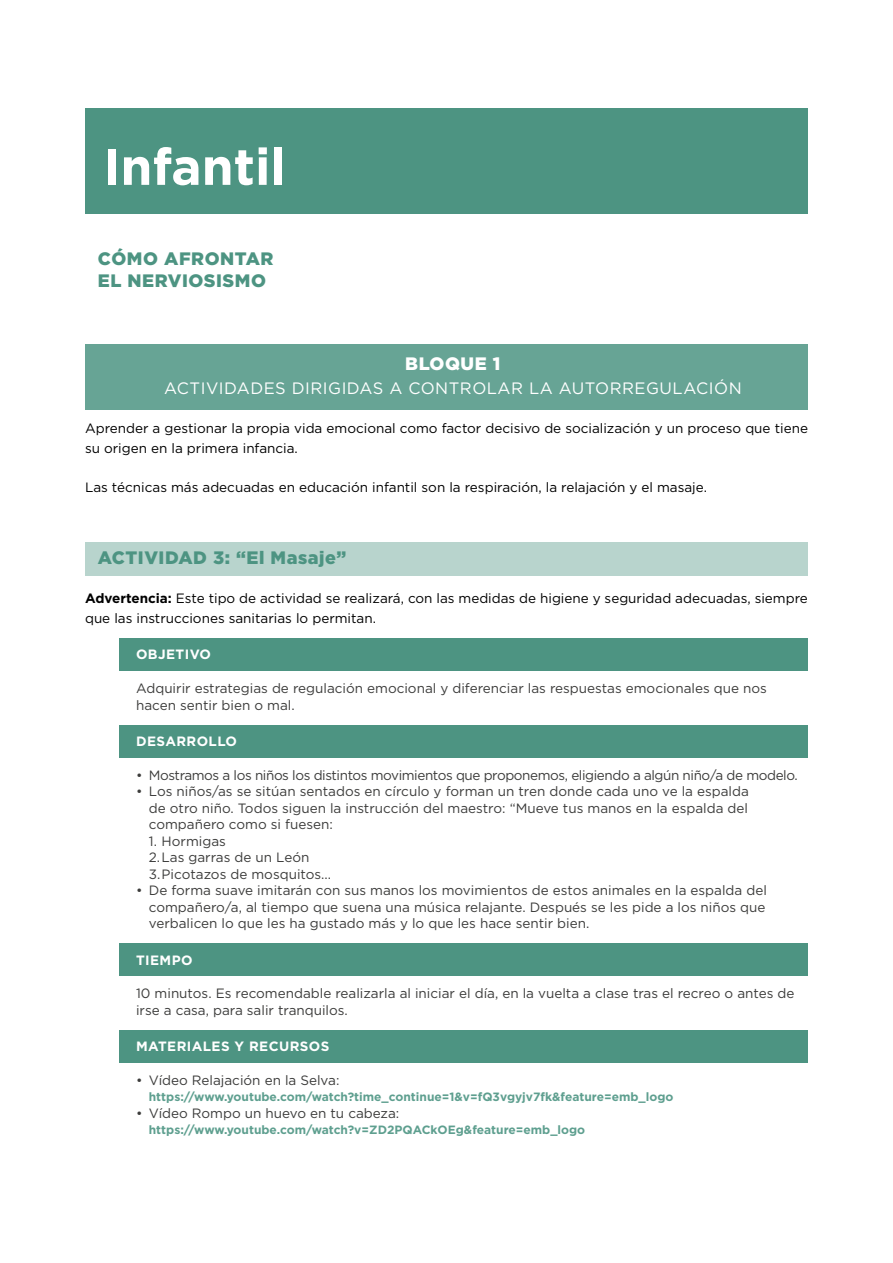
<style>
.page{position:relative;width:893px;height:1263px;background:#fff}
.page>*{position:absolute;margin:0;border:0;box-sizing:border-box;transform-origin:0 0}
.t1{font:700 51.3px "Gotham";color:#fff}
.t2{font:900 18px/21.6px "Gotham";letter-spacing:.03em;color:#4d9482}
.t3{font:900 18px "Gotham";letter-spacing:.03em;color:#fff}
.t4{font:16.5px "Gotham";letter-spacing:.03em;color:#fff}
.t5{font:13.5px/16.5px "Gotham";color:#3c3c3b}
.t6{font:13.5px/19.5px "Gotham";color:#000}
.t7{font:13.5px "Gotham";letter-spacing:-.03em;color:#3c3c3b}
.t8{font:700 13.5px "Gotham";letter-spacing:.03em;color:#fff}
.t9{font:700 12px "Gotham";color:#5e9f8f}
.s1{font-weight:700}
</style>
<div class="page">
<div style="left:85px;top:344px;width:723px;height:66px;background:#67a495"></div>
<div style="left:85px;top:543px;width:723px;height:33px;background:#b8d4cd"></div>
<div style="left:119px;top:638px;width:689px;height:33px;background:#4d9482"></div>
<div style="left:119px;top:725px;width:689px;height:32px;background:#4d9482"></div>
<div style="left:119px;top:943px;width:689px;height:33px;background:#4d9482"></div>
<div style="left:119px;top:1030px;width:689px;height:32px;background:#4d9482"></div>
<div style="left:85px;top:108px;width:723px;height:106px;background:#4d9482"></div>
<h1 class="t1" style="left:103px;top:137px;width:184px">Infantil</h1>
<h2 class="t2" style="left:98px;top:247px;width:177px">CÓMO AFRONTAR<br>EL NERVIOSISMO</h2>
<h2 class="t3" style="left:405px;top:354px;width:97px">BLOQUE 1</h2>
<p class="t4" style="left:164px;top:378px;width:579px">ACTIVIDADES DIRIGIDAS A CONTROLAR LA AUTORREGULACIÓN</p>
<p class="t6" style="left:85px;top:418px;width:724px">Aprender a gestionar la propia vida emocional como factor decisivo de socialización y un proceso que tiene su origen en la primera infancia.</p>
<p class="t6" style="left:85px;top:477px;width:623px">Las técnicas más adecuadas en educación infantil son la respiración, la relajación y el masaje.</p>
<h2 class="t2" style="left:98px;top:547px;width:250px">ACTIVIDAD 3: “El Masaje”</h2>
<p class="t6" style="left:85px;top:589px;width:724px"><span class="s1">Advertencia:</span> Este tipo de actividad se realizará, con las medidas de higiene y seguridad adecuadas, siempre que las instrucciones sanitarias lo permitan.</p>
<p class="t8" style="left:136px;top:647px;width:76px">OBJETIVO</p>
<p class="t5" style="left:136px;top:680px;width:632px">Adquirir estrategias de regulación emocional y diferenciar las respuestas emocionales que nos hacen sentir bien o mal.</p>
<p class="t8" style="left:136px;top:733px;width:102px">DESARROLLO</p>
<p class="t7" style="left:136px;top:766px;width:663px">• Mostramos a los niños los distintos movimientos que proponemos, eligiendo a algún niño/a de modelo.</p>
<p class="t5" style="left:149px;top:783px;width:602px;text-align:justify;text-indent:-13px">• Los niños/as se sitúan sentados en círculo y forman un tren donde cada uno ve la espalda de otro niño. Todos siguen la instrucción del maestro: “Mueve tus manos en la espalda del compañero como si fuesen:</p>
<p class="t5" style="left:149px;top:832px;width:184px">1. Hormigas<br>2.Las garras de un León<br>3.Picotazos de mosquitos...</p>
<p class="t5" style="left:149px;top:882px;width:620px;text-align:justify;text-indent:-13px">• De forma suave imitarán con sus manos los movimientos de estos animales en la espalda del compañero/a, al tiempo que suena una música relajante. Después se les pide a los niños que verbalicen lo que les ha gustado más y lo que les hace sentir bien.</p>
<p class="t8" style="left:136px;top:952px;width:58px">TIEMPO</p>
<p class="t5" style="left:136px;top:985px;width:660px">10 minutos. Es recomendable realizarla al iniciar el día, en la vuelta a clase tras el recreo o antes de irse a casa, para salir tranquilos.</p>
<p class="t8" style="left:136px;top:1038px;width:195px">MATERIALES Y RECURSOS</p>
<p class="t5" style="left:136px;top:1071px;width:205px">• Vídeo Relajación en la Selva:</p>
<p class="t9" style="left:149px;top:1090px;width:526px">https://www.youtube.com/watch?time_continue=1&amp;v=fQ3vgyjv7fk&amp;feature=emb_logo</p>
<p class="t5" style="left:136px;top:1104px;width:265px">• Vídeo Rompo un huevo en tu cabeza:</p>
<p class="t9" style="left:149px;top:1123px;width:438px">https://www.youtube.com/watch?v=ZD2PQACkOEg&amp;feature=emb_logo</p>
</div>
